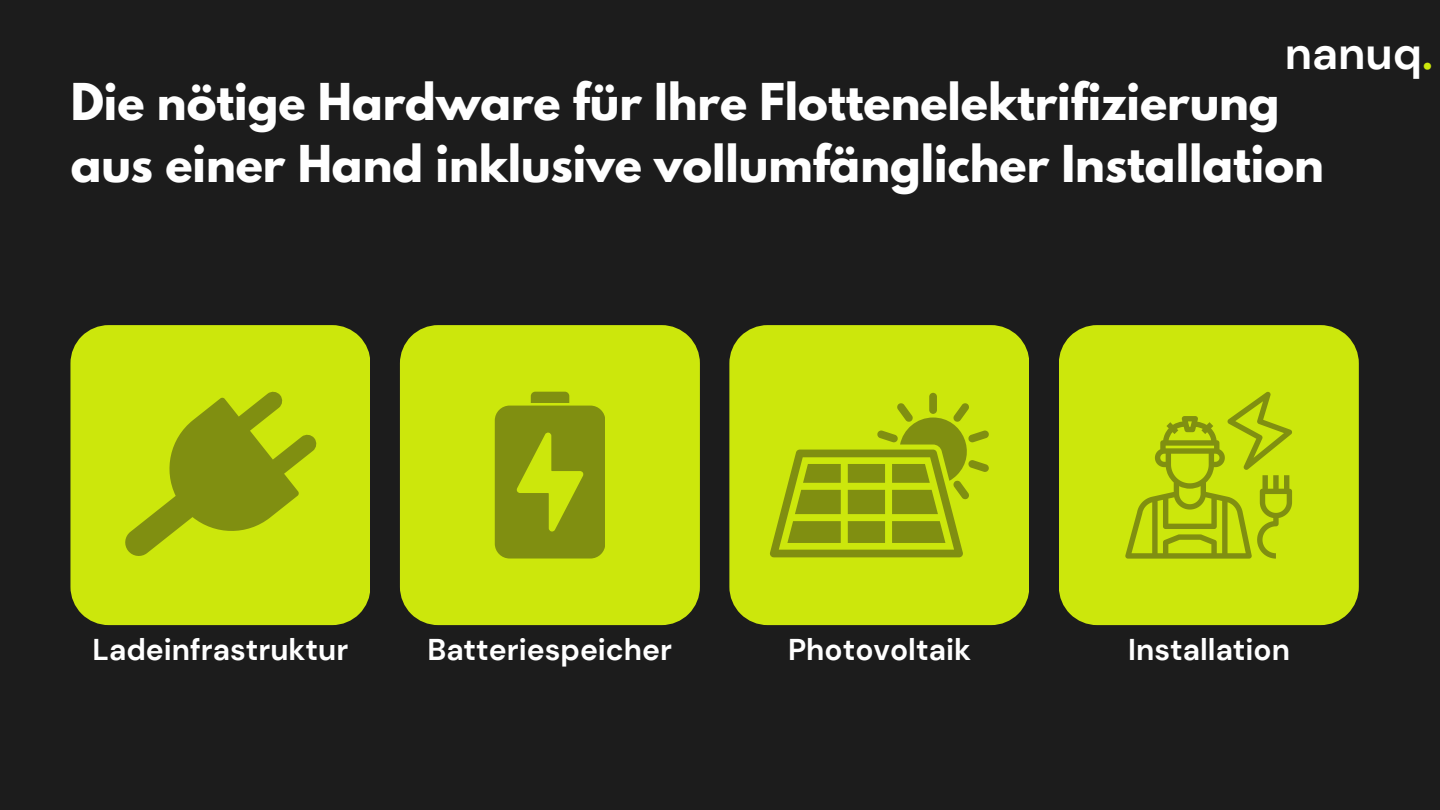
<style>
.page{position:relative;width:1440px;height:810px;background:#1c1c1c}
.page>*{position:absolute;margin:0;border:0;box-sizing:border-box;transform-origin:0 0}
.t1{font:700 45px/62.2px "League Spartan";color:#fff}
.t2{font:700 45px "DM Sans";color:#fff}
.t3{font:700 30px "DM Sans";color:#fff}
.s1{color:#cce70c}
</style>
<div class="page">
<div style="left:400px;top:325px;width:300px;height:300px;background:#cce70c"></div>
<div style="left:729px;top:325px;width:300px;height:300px;background:#cce70c"></div>
<div style="left:1059px;top:325px;width:300px;height:300px;background:#cce70c"></div>
<div style="left:70px;top:325px;width:300px;height:300px;background:#cce70c"></div>
<svg style="left:124px;top:391px;width:193px;height:167px;background:#aac00e"></svg>
<svg style="left:495px;top:392px;width:110px;height:167px;background:#8fa10f"></svg>
<svg style="left:770px;top:393px;width:219px;height:164px;background:#acc20e"></svg>
<svg style="left:1125px;top:392px;width:167px;height:167px;background:#b7cf0d"></svg>
<h1 class="t2" style="left:1285px;top:24px;width:150px">nanuq<span class="s1">.</span></h1>
<h1 class="t1" style="left:71px;top:77px;width:1255px">Die nötige Hardware für Ihre Flottenelektrifizierung aus einer Hand inklusive vollumfänglicher Installation</h1>
<p class="t3" style="left:93px;top:630px;width:257px">Ladeinfrastruktur</p>
<p class="t3" style="left:427px;top:630px;width:246px">Batteriespeicher</p>
<p class="t3" style="left:788px;top:630px;width:184px">Photovoltaik</p>
<p class="t3" style="left:1128px;top:630px;width:163px">Installation</p>
</div>
